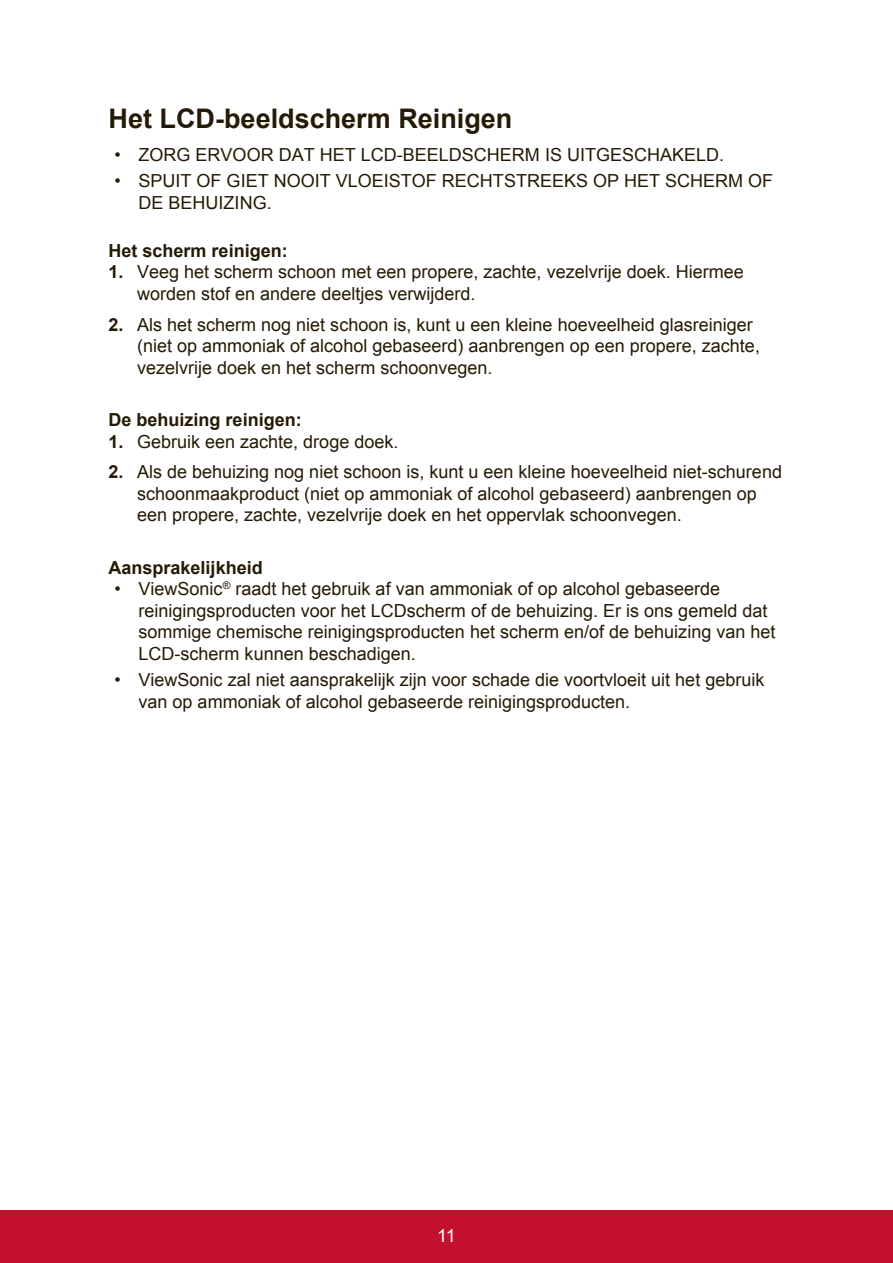
<style>
.page{position:relative;width:893px;height:1263px;background:#fff}
.page>*{position:absolute;margin:0;border:0;box-sizing:border-box;transform-origin:0 0}
.t1{font:700 27px "Arial";color:#251a05}
.t2{font:18px/21.6px "Arial";color:#251a05}
.t3{font:700 18px "Arial";color:#251a05}
.t4{font:18px "Arial";color:#fff}
.s1{font-weight:700}
</style>
<div class="page">
<div style="left:0;top:1210px;width:892px;height:53px;background:#c3102f"></div>
<h1 class="t1" style="left:108px;top:100px;width:405px">Het LCD-beeldscherm Reinigen</h1>
<p class="t2" style="left:114px;top:144px;width:611px">• ZORG ERVOOR DAT HET LCD-BEELDSCHERM IS UITGESCHAKELD.</p>
<p class="t2" style="left:138px;top:170px;width:636px;text-indent:-24px">• SPUIT OF GIET NOOIT VLOEISTOF RECHTSTREEKS OP HET SCHERM OF<br>DE BEHUIZING.</p>
<p class="t3" style="left:108px;top:238px;width:181px">Het scherm reinigen:</p>
<p class="t2" style="left:137px;top:261px;width:608px;text-indent:-28px"><span class="s1">1.</span> Veeg het scherm schoon met een propere, zachte, vezelvrije doek. Hiermee worden stof en andere deeltjes verwijderd.</p>
<p class="t2" style="left:137px;top:314px;width:624px;text-indent:-28px"><span class="s1">2.</span> Als het scherm nog niet schoon is, kunt u een kleine hoeveelheid glasreiniger (niet op ammoniak of alcohol gebaseerd) aanbrengen op een propere, zachte, vezelvrije doek en het scherm schoonvegen.</p>
<p class="t3" style="left:108px;top:408px;width:195px">De behuizing reinigen:</p>
<p class="t2" style="left:108px;top:431px;width:291px"><span class="s1">1.</span> Gebruik een zachte, droge doek.</p>
<p class="t2" style="left:137px;top:461px;width:646px;text-indent:-28px"><span class="s1">2.</span> Als de behuizing nog niet schoon is, kunt u een kleine hoeveelheid niet-schurend schoonmaakproduct (niet op ammoniak of alcohol gebaseerd) aanbrengen op een propere, zachte, vezelvrije doek en het oppervlak schoonvegen.</p>
<p class="t3" style="left:108px;top:555px;width:156px">Aansprakelijkheid</p>
<p class="t2" style="left:138px;top:578px;width:638px;text-indent:-24px">• ViewSonic<sup>®</sup> raadt het gebruik af van ammoniak of op alcohol gebaseerde reinigingsproducten voor het LCDscherm of de behuizing. Er is ons gemeld dat sommige chemische reinigingsproducten het scherm en/of de behuizing van het LCD-scherm kunnen beschadigen.</p>
<p class="t2" style="left:138px;top:669px;width:627px;text-indent:-24px">• ViewSonic zal niet aansprakelijk zijn voor schade die voortvloeit uit het gebruik van op ammoniak of alcohol gebaseerde reinigingsproducten.</p>
<p class="t4" style="left:437px;top:1223px;width:20px">11</p>
</div>
